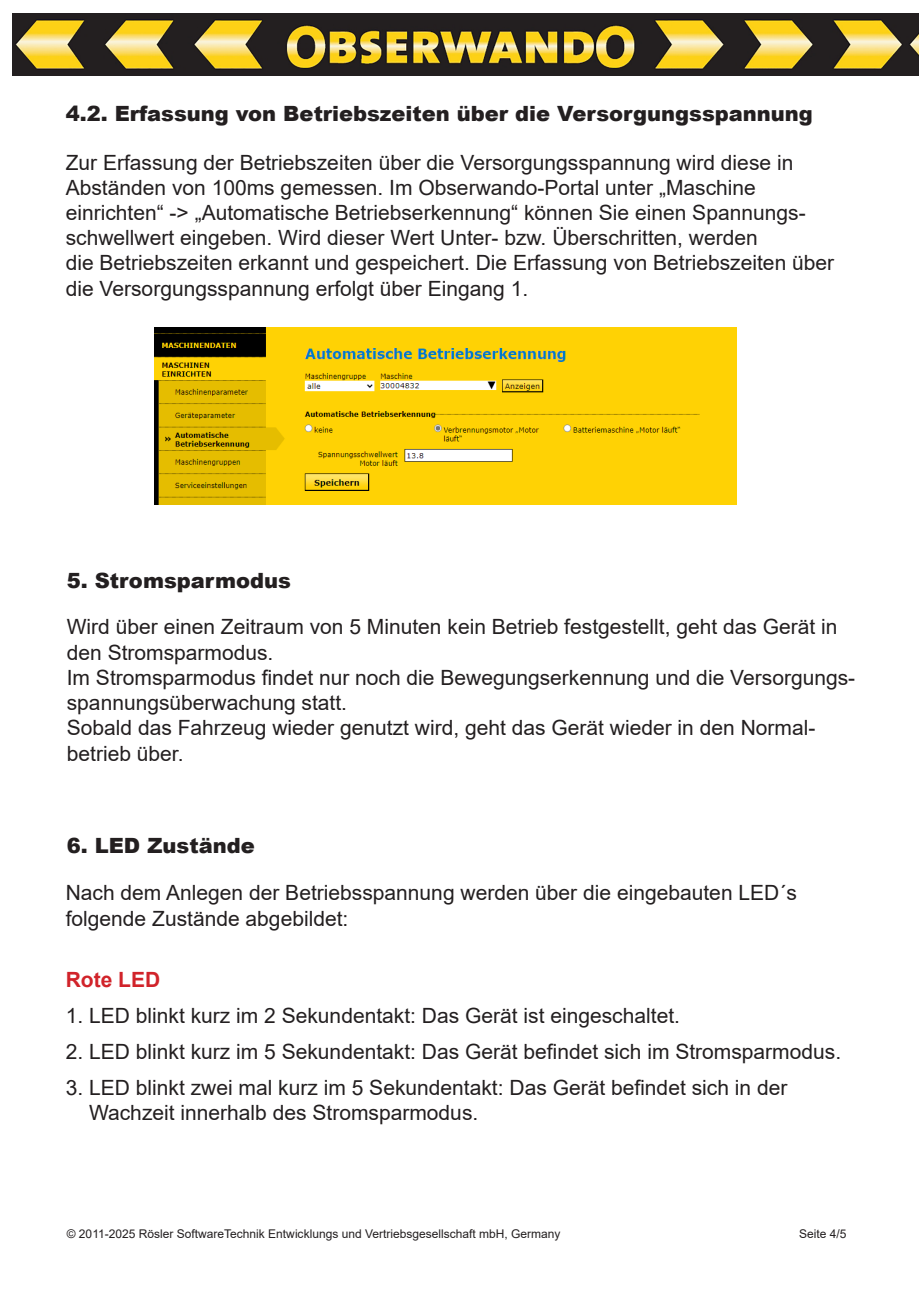
<style>
.page{position:relative;width:919px;height:1289px;background:#fff}
.page>*{position:absolute;margin:0;border:0;box-sizing:border-box;transform-origin:0 0}
.Text{font:21px/25.2px "Arial";color:#231f20}
.Überschrift{font:900 21px "Arial";color:#231f20}
.Text-2{font:700 21px "Arial";color:#d1232a}
.t1{font:12px "Arial";color:#231f20}
</style>
<div class="page">
<img style="left:13px;top:14px;width:905px;height:62px">
<img style="left:155px;top:327px;width:581px;height:177px">
<p class="Überschrift" style="left:66px;top:99px;width:748px">4.2. Erfassung von Betriebszeiten über die Versorgungsspannung</p>
<p class="Text" style="left:66px;top:149px;width:729px">Zur Erfassung der Betriebszeiten über die Versorgungsspannung wird diese in</p>
<p class="Text" style="left:66px;top:175px;width:691px">Abständen von 100ms gemessen. Im Obserwando-Portal unter „Maschine</p>
<p class="Text" style="left:66px;top:200px;width:741px">einrichten“ -&gt; „Automatische Betriebserkennung“ können Sie einen Spannungs&shy;schwellwert eingeben. Wird dieser Wert Unter- bzw. Überschritten, werden</p>
<p class="Text" style="left:66px;top:250px;width:770px">die Betriebszeiten erkannt und gespeichert. Die Erfassung von Betriebszeiten über die Versorgungsspannung erfolgt über Eingang 1.</p>
<p class="Überschrift" style="left:67px;top:565px;width:226px">5. Stromsparmodus</p>
<p class="Text" style="left:67px;top:614px;width:772px">Wird über einen Zeitraum von 5 Minuten kein Betrieb festgestellt, geht das Gerät in den Stromsparmodus.</p>
<p class="Text" style="left:67px;top:664px;width:789px">Im Stromsparmodus findet nur noch die Bewegungserkennung und die Versorgungs&shy;spannungsüberwachung statt.</p>
<p class="Text" style="left:67px;top:715px;width:750px">Sobald das Fahrzeug wieder genutzt wird, geht das Gerät wieder in den Normal-</p>
<p class="Text" style="left:67px;top:740px;width:118px">betrieb über.</p>
<p class="Überschrift" style="left:67px;top:830px;width:189px">6. LED Zustände</p>
<p class="Text" style="left:66px;top:880px;width:732px">Nach dem Anlegen der Betriebsspannung werden über die eingebauten LED´s</p>
<p class="Text" style="left:66px;top:905px;width:284px">folgende Zustände abgebildet:</p>
<p class="Text-2" style="left:66px;top:964px;width:96px">Rote LED</p>
<p class="Text" style="left:66px;top:1002px;width:615px">1. LED blinkt kurz im 2 Sekundentakt: Das Gerät ist eingeschaltet.</p>
<p class="Text" style="left:66px;top:1038px;width:776px">2. LED blinkt kurz im 5 Sekundentakt: Das Gerät befindet sich im Stromsparmodus.</p>
<p class="Text" style="left:66px;top:1074px;width:723px">3. LED blinkt zwei mal kurz im 5 Sekundentakt: Das Gerät befindet sich in der</p>
<p class="Text" style="left:89px;top:1099px;width:391px">Wachzeit innerhalb des Stromsparmodus.</p>
<p class="t1" style="left:67px;top:1225px;width:495px">© 2011-2025 Rösler SoftwareTechnik Entwicklungs und Vertriebsgesellschaft mbH, Germany</p>
<p class="t1" style="left:799px;top:1225px;width:49px">Seite 4/5</p>
</div>
